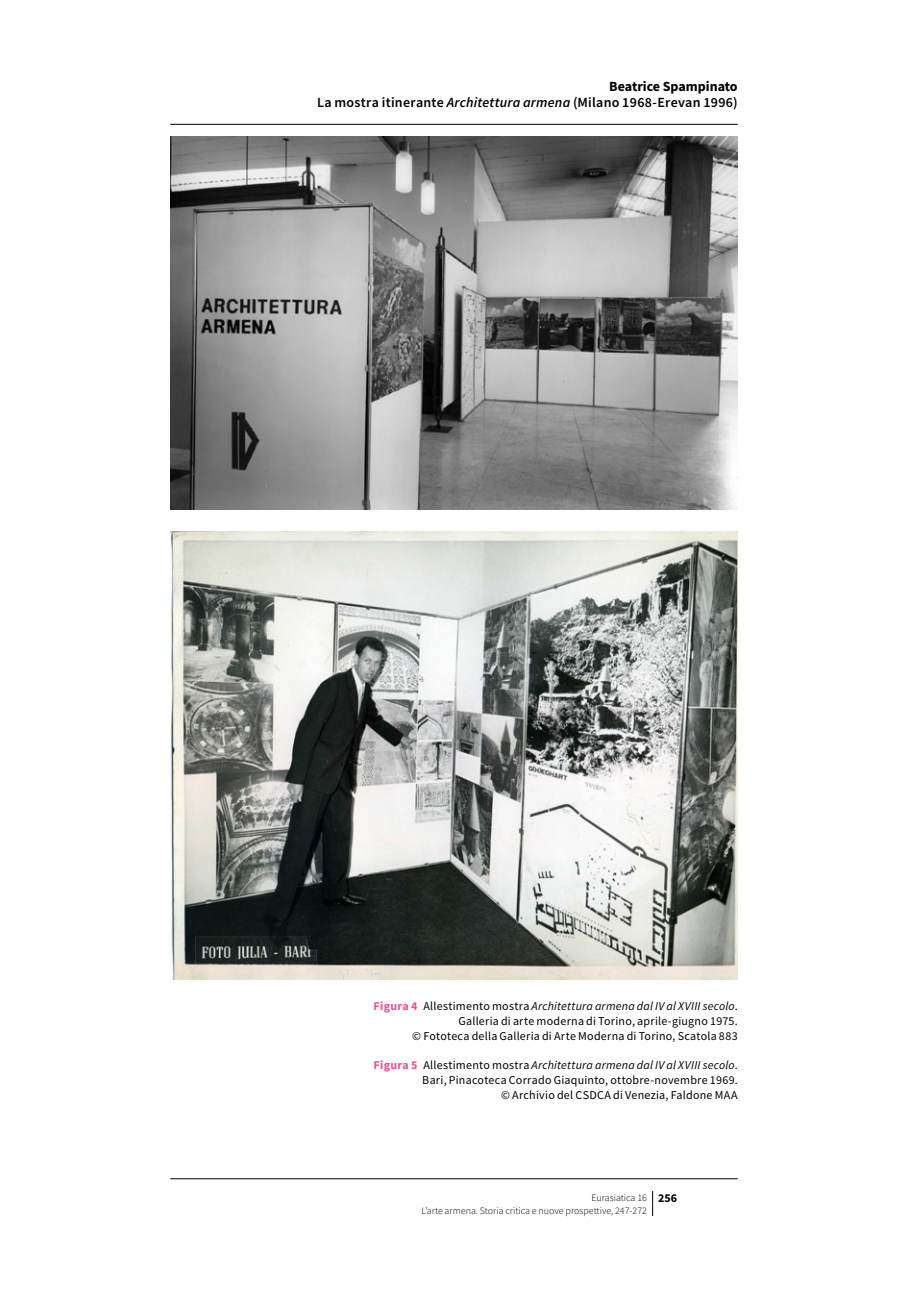
<style>
.page{position:relative;width:908px;height:1304px;background:#fff}
.page>*{position:absolute;margin:0;border:0;box-sizing:border-box;transform-origin:0 0}
.t1{font:600 14px/16.6px "Source Sans Pro";letter-spacing:.02em;color:#000;text-align:right}
.t2{font:12px/15px "Source Sans Pro";letter-spacing:.02em;color:#000;text-align:right}
.t3{font:300 10px/12.4px "Source Sans Pro";color:#000}
.s1{font-weight:700}
.s2{font-style:italic}
.s3{font-weight:700;color:#ea5297}
.s4{font-weight:700;font-size:12px}
</style>
<div class="page">
<svg style="left:652px;top:1191px;width:1px;height:25px"></svg>
<img style="left:170px;top:136px;width:567px;height:374px">
<img style="left:170px;top:531px;width:567px;height:448px">
<hr style="left:170px;top:124px;width:567px;height:1px;background:#000">
<hr style="left:170px;top:1178px;width:567px;height:1px;background:#000">
<p class="t1" style="left:317px;top:78px;width:422px"><span class="s1">Beatrice Spampinato<br></span>La mostra itinerante <span class="s2">Architettura armena</span> (Milano 1968-Erevan 1996)</p>
<p class="t2" style="left:373px;top:998px;width:365px"><span class="s3">Figura 4</span> Allestimento mostra <span class="s2">Architettura armena dal IV al XVIII secolo</span>.<br>Galleria di arte moderna di Torino, aprile-giugno 1975.<br>© Fototeca della Galleria di Arte Moderna di Torino, Scatola 883</p>
<p class="t2" style="left:373px;top:1058px;width:365px"><span class="s3">Figura 5</span> Allestimento mostra <span class="s2">Architettura armena dal IV al XVIII secolo</span>.<br>Bari, Pinacoteca Corrado Giaquinto, ottobre-novembre 1969.<br>© Archivio del CSDCA di Venezia, Faldone MAA</p>
<p class="t3" style="left:421px;top:1191px;width:257px;text-indent:170px">Eurasiatica 16 <span class="s4">256<br></span>L’arte armena. Storia critica e nuove prospettive, 247-272</p>
</div>
